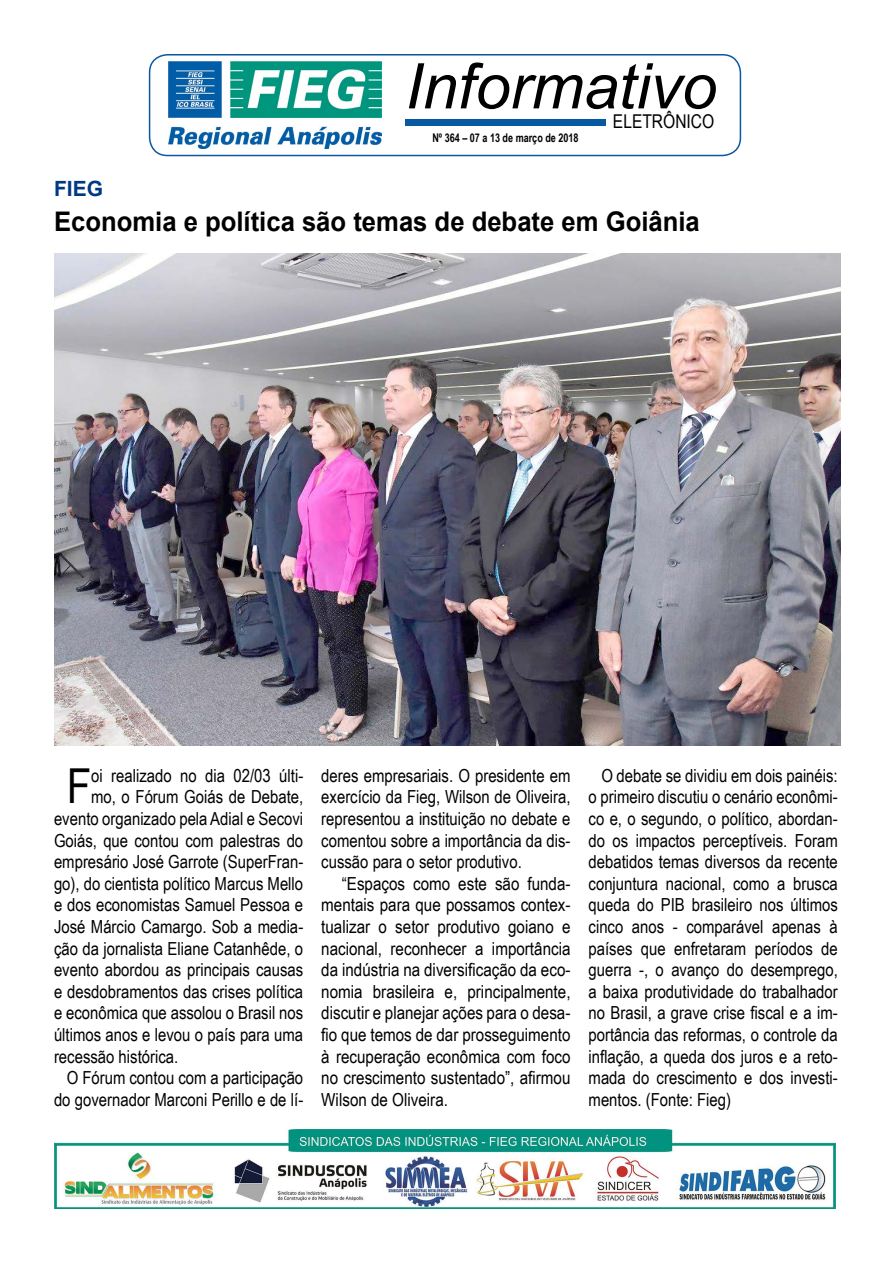
<style>
.page{position:relative;width:893px;height:1263px;background:#fff}
.page>*{position:absolute;margin:0;border:0;box-sizing:border-box;transform-origin:0 0}
.t1{font:italic 63px "Arial";color:#000}
.t2{font:48.15px "Arial Narrow";color:#000}
.t3{font:700 27px "Arial";color:#000;scale:.95 1}
.t4{font:700 21px "Arial";color:#003882}
.t5{font:19.05px "Arial Narrow";color:#000}
.t6{font:18px/21.6px "Arial Narrow";color:#000;text-align:justify}
.t7{font:700 12px "Arial Narrow";color:#000;scale:.92 1}
</style>
<div class="page">
<img style="left:54px;top:1129px;width:782px;height:80px">
<div style="left:149px;top:54px;width:592px;height:102px;border:2px solid #0958a1;border-radius:18px"></div>
<img style="left:169px;top:62px;width:212px;height:86px">
<div style="left:405px;top:119px;width:201px;height:6px;background:#0759a2"></div>
<img style="left:54px;top:254px;width:787px;height:491px">
<h1 class="t1" style="left:405px;top:45px;width:313px">Informativo</h1>
<p class="t5" style="left:613px;top:108px;width:103px">ELETRÔNICO</p>
<p class="t7" style="left:432px;top:128px;width:160px">Nº 364 – 07 a 13 de março de 2018</p>
<p class="t4" style="left:54px;top:174px;width:51px">FIEG</p>
<h3 class="t3" style="left:54px;top:203px;width:681px">Economia e política são temas de debate em Goiânia</h3>
<h2 class="t2" style="left:67px;top:751px;width:26px">F</h2>
<p class="t6" style="left:91px;top:764px;width:214px">oi realizado no dia 02/03 últi-</p>
<p class="t6" style="left:91px;top:785px;width:214px">mo, o Fórum Goiás de Debate,</p>
<p class="t6" style="left:54px;top:807px;width:251px">evento organizado pela Adial e Secovi</p>
<p class="t6" style="left:54px;top:829px;width:251px">Goiás, que contou com palestras do</p>
<p class="t6" style="left:54px;top:850px;width:251px">empresário José Garrote (SuperFran-</p>
<p class="t6" style="left:54px;top:872px;width:251px">go), do cientista político Marcus Mello</p>
<p class="t6" style="left:54px;top:893px;width:251px">e dos economistas Samuel Pessoa e</p>
<p class="t6" style="left:54px;top:915px;width:251px">José Márcio Camargo. Sob a media-</p>
<p class="t6" style="left:54px;top:937px;width:251px">ção da jornalista Eliane Catanhêde, o</p>
<p class="t6" style="left:54px;top:958px;width:251px">evento abordou as principais causas</p>
<p class="t6" style="left:54px;top:980px;width:251px">e desdobramentos das crises política</p>
<p class="t6" style="left:54px;top:1001px;width:251px">e econômica que assolou o Brasil nos</p>
<p class="t6" style="left:54px;top:1023px;width:251px">últimos anos e levou o país para uma</p>
<p class="t6" style="left:54px;top:1045px;width:126px">recessão histórica.</p>
<p class="t6" style="left:67px;top:1066px;width:238px">O Fórum contou com a participação</p>
<p class="t6" style="left:54px;top:1088px;width:251px">do governador Marconi Perillo e de lí-</p>
<p class="t6" style="left:321px;top:764px;width:251px">deres empresariais. O presidente em exercício da Fieg, Wilson de Oliveira, representou a instituição no debate e comentou sobre a importância da dis&shy;cussão para o setor produtivo.</p>
<p class="t6" style="left:321px;top:872px;width:251px;text-indent:21px">“Espaços como este são funda&shy;mentais para que possamos contex&shy;tualizar o setor produtivo goiano e nacional, reconhecer a importância da indústria na diversificação da eco&shy;nomia brasileira e, principalmente, discutir e planejar ações para o desa&shy;fio que temos de dar prosseguimento à recuperação econômica com foco no crescimento sustentado”, afirmou Wilson de Oliveira.</p>
<p class="t6" style="left:589px;top:764px;width:251px;text-indent:13px">O debate se dividiu em dois painéis: o primeiro discutiu o cenário econômi&shy;co e, o segundo, o político, abordan&shy;do os impactos perceptíveis. Foram debatidos temas diversos da recente conjuntura nacional, como a brusca queda do PIB brasileiro nos últimos cinco anos - comparável apenas à países que enfretaram períodos de guerra -, o avanço do desemprego, a baixa produtividade do trabalhador no Brasil, a grave crise fiscal e a im&shy;portância das reformas, o controle da inflação, a queda dos juros e a reto&shy;mada do crescimento e dos investi&shy;mentos. (Fonte: Fieg)</p>
</div>
